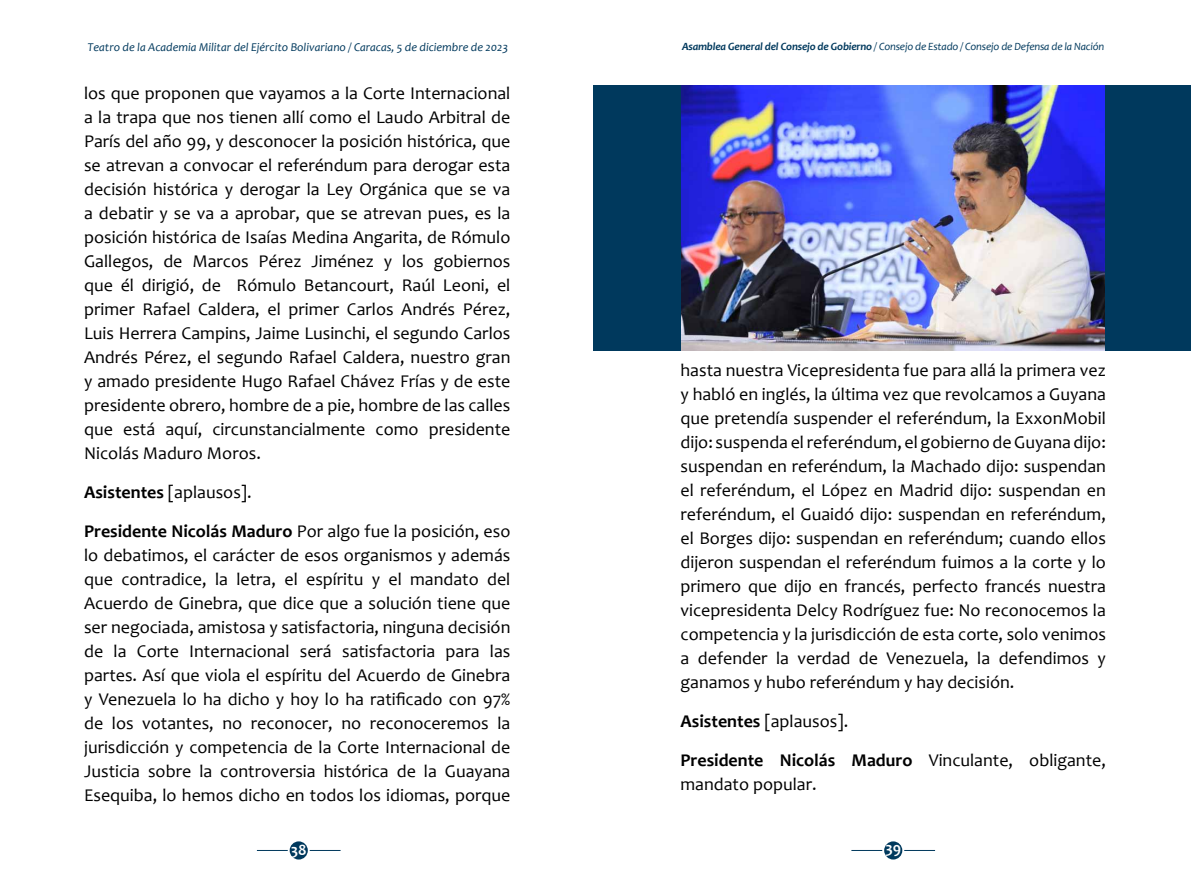
<style>
.page{position:relative;width:1191px;height:893px;background:#fff}
.page>*{position:absolute;margin:0;border:0;box-sizing:border-box;transform-origin:0 0}
.t1{font:18px/24px "Candara";color:#000;text-align:justify}
.t2{font:700 18px/39px "Candara";color:#000}
.t3{font:700 15.75px "Candara";color:#fff}
.t4{font:italic 12px "Candara";color:#00395d}
.t5{font:italic 11.1px "Candara";letter-spacing:-.015em;color:#00395d}
.s1{font-weight:700}
.s2{font-weight:400}
</style>
<div class="page">
<div style="left:290px;top:841px;width:18px;height:18px;background:#00395d;border-radius:50%"></div>
<div style="left:884px;top:841px;width:18px;height:18px;background:#00395d;border-radius:50%"></div>
<hr style="left:257px;top:850px;width:31px;height:1px;background:#00395d">
<hr style="left:851px;top:850px;width:31px;height:1px;background:#00395d">
<hr style="left:310px;top:850px;width:30px;height:1px;background:#00395d">
<hr style="left:904px;top:850px;width:31px;height:1px;background:#00395d">
<img style="left:680px;top:85px;width:426px;height:266px">
<div style="left:593px;top:86px;width:87px;height:265px;background:#00395d"></div>
<div style="left:1106px;top:85px;width:85px;height:265px;background:#00395d"></div>
<p class="t4" style="left:88px;top:40px;width:422px">Teatro de la Academia Militar del Ejército Bolivariano / Caracas, 5 de diciembre de 2023</p>
<p class="t5" style="left:682px;top:40px;width:424px"><span class="s1">Asamblea General del Consejo de Gobierno</span> / Consejo de Estado / Consejo de Defensa de la Nación</p>
<p class="t1" style="left:84px;top:81px;width:428px">los que proponen que vayamos a la Corte Internacional a la trapa que nos tienen allí como el Laudo Arbitral de París del año 99, y desconocer la posición histórica, que se atrevan a convocar el referéndum para derogar esta decisión histórica y derogar la Ley Orgánica que se va a debatir y se va a aprobar, que se atrevan pues, es la posición histórica de Isaías Medina Angarita, de Rómulo Gallegos, de Marcos Pérez Jiménez y los gobiernos que él dirigió, de Rómulo Betancourt, Raúl Leoni, el primer Rafael Caldera, el primer Carlos Andrés Pérez, Luis Herrera Campins, Jaime Lusinchi, el segundo Carlos Andrés Pérez, el segundo Rafael Caldera, nuestro gran y amado presidente Hugo Rafael Chávez Frías y de este presidente obrero, hombre de a pie, hombre de las calles que está aquí, circunstancialmente como presidente Nicolás Maduro Moros.</p>
<p class="t1" style="left:84px;top:472px;width:428px;line-height:39px"><span class="s1">Asistentes</span> [aplausos].<br><span class="s1">Presidente Nicolás Maduro</span> Por algo fue la posición, eso</p>
<p class="t1" style="left:84px;top:543px;width:428px">lo debatimos, el carácter de esos organismos y además que contradice, la letra, el espíritu y el mandato del Acuerdo de Ginebra, que dice que a solución tiene que ser negociada, amistosa y satisfactoria, ninguna decisión de la Corte Internacional será satisfactoria para las partes. Así que viola el espíritu del Acuerdo de Ginebra y Venezuela lo ha dicho y hoy lo ha ratificado con 97% de los votantes, no reconocer, no reconoceremos la jurisdicción y competencia de la Corte Internacional de Justicia sobre la controversia histórica de la Guayana Esequiba, lo hemos dicho en todos los idiomas, porque</p>
<p class="t1" style="left:680px;top:358px;width:427px">hasta nuestra Vicepresidenta fue para allá la primera vez y habló en inglés, la última vez que revolcamos a Guyana que pretendía suspender el referéndum, la ExxonMobil dijo: suspenda el referéndum, el gobierno de Guyana dijo: suspendan en referéndum, la Machado dijo: suspendan el referéndum, el López en Madrid dijo: suspendan en referéndum, el Guaidó dijo: suspendan en referéndum, el Borges dijo: suspendan en referéndum; cuando ellos dijeron suspendan el referéndum fuimos a la corte y lo primero que dijo en francés, perfecto francés nuestra vicepresidenta Delcy Rodríguez fue: No reconocemos la competencia y la jurisdicción de esta corte, solo venimos a defender la verdad de Venezuela, la defendimos y ganamos y hubo referéndum y hay decisión.</p>
<p class="t2" style="left:680px;top:702px;width:427px">Asistentes <span class="s2">[aplausos].<br></span>Presidente Nicolás Maduro <span class="s2">Vinculante, obligante,</span></p>
<p class="t1" style="left:680px;top:772px;width:138px">mandato popular.</p>
<p class="t3" style="left:291px;top:840px;width:17px">38</p>
<p class="t3" style="left:885px;top:838px;width:17px">39</p>
</div>
